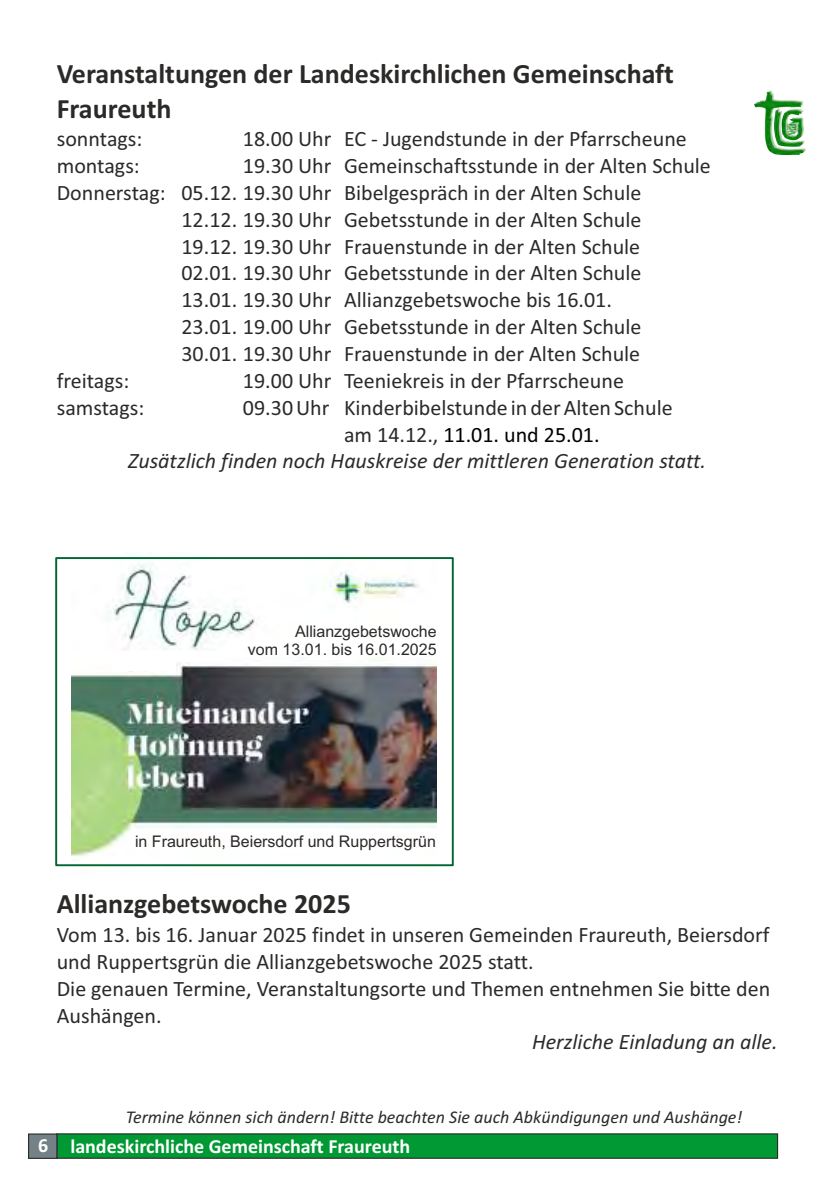
<style>
.page{position:relative;width:840px;height:1191px;background:#fff}
.page>*{position:absolute;margin:0;border:0;box-sizing:border-box;transform-origin:0 0}
.t1{font:700 28px/34.2px "Calibri";color:#2b2a29}
.t2{font:22px/26.8px "Calibri";color:#2b2a29}
.t3{font:italic 22px "Calibri";color:#2b2a29}
.t4{font:22px "Calibri";color:#000}
.t5{font:700 20px "Calibri";color:#fff}
.t6{font:italic 18px "Calibri";color:#2b2a29}
.t7{font:16px/17.8px "Arial";color:#2b2a29;text-align:right}
.s1{color:#2b2a29}
</style>
<div class="page">
<div style="left:56px;top:1133px;width:721px;height:25px;background:#093;border:1px solid #2b2a29"></div>
<div style="left:28px;top:1133px;width:29px;height:25px;background:#748187;border:1px solid #2b2a29"></div>
<img style="left:754px;top:90px;width:51px;height:64px">
<img style="left:71px;top:563px;width:365px;height:304px">
<div style="left:119px;top:651px;width:100px;height:11px;background:#fff"></div>
<div style="left:112px;top:659px;width:63px;height:12px;background:#fff"></div>
<div style="left:55px;top:557px;width:398px;height:309px;border:2px solid #063"></div>
<p class="t1" style="left:57px;top:59px;width:618px">Veranstaltungen der Landeskirchlichen Gemeinschaft<br>Fraureuth</p>
<p class="t2" style="left:57px;top:127px;width:87px">sonntags:</p>
<p class="t2" style="left:243px;top:127px;width:445px">18.00 Uhr EC - Jugendstunde in der Pfarrscheune</p>
<p class="t2" style="left:57px;top:154px;width:85px">montags:</p>
<p class="t2" style="left:243px;top:154px;width:469px">19.30 Uhr Gemeinschaftsstunde in der Alten Schule</p>
<p class="t2" style="left:57px;top:181px;width:586px">Donnerstag: 05.12. 19.30 Uhr Bibelgespräch in der Alten Schule</p>
<p class="t2" style="left:181px;top:208px;width:461px">12.12. 19.30 Uhr Gebetsstunde in der Alten Schule</p>
<p class="t2" style="left:181px;top:235px;width:460px">19.12. 19.30 Uhr Frauenstunde in der Alten Schule</p>
<p class="t2" style="left:181px;top:261px;width:461px">02.01. 19.30 Uhr Gebetsstunde in der Alten Schule</p>
<p class="t2" style="left:181px;top:288px;width:432px">13.01. 19.30 Uhr Allianzgebetswoche bis 16.01.</p>
<p class="t2" style="left:181px;top:315px;width:461px">23.01. 19.00 Uhr Gebetsstunde in der Alten Schule</p>
<p class="t2" style="left:181px;top:342px;width:460px">30.01. 19.30 Uhr Frauenstunde in der Alten Schule</p>
<p class="t2" style="left:57px;top:369px;width:74px">freitags:</p>
<p class="t2" style="left:243px;top:369px;width:382px">19.00 Uhr Teeniekreis in der Pfarrscheune</p>
<p class="t2" style="left:57px;top:396px;width:89px">samstags:</p>
<p class="t2" style="left:243px;top:396px;width:431px">09.30 Uhr Kinderbibelstunde in der Alten Schule</p>
<p class="t4" style="left:344px;top:425px;width:257px"><span class="s1">am 14.12.,</span> 11.01. und 25.01.</p>
<p class="t3" style="left:128px;top:452px;width:579px">Zusätzlich finden noch Hauskreise der mittleren Generation statt.</p>
<p class="t7" style="left:248px;top:624px;width:190px">Allianzgebetswoche<br>vom 13.01. bis 16.01.2025</p>
<p class="t7" style="left:135px;top:833px;width:302px">in Fraureuth, Beiersdorf und Ruppertsgrün</p>
<p class="t1" style="left:57px;top:889px;width:295px">Allianzgebetswoche 2025</p>
<p class="t2" style="left:57px;top:923px;width:714px">Vom 13. bis 16. Januar 2025 findet in unseren Gemeinden Fraureuth, Beiersdorf und Ruppertsgrün die Allianzgebetswoche 2025 statt.<br>Die genauen Termine, Veranstaltungsorte und Themen entnehmen Sie bitte den Aushängen.</p>
<p class="t3" style="left:531px;top:1032px;width:247px">Herzliche Einladung an alle.</p>
<p class="t6" style="left:126px;top:1109px;width:617px">Termine können sich ändern! Bitte beachten Sie auch Abkündigungen und Aushänge!</p>
<p class="t5" style="left:38px;top:1137px;width:373px">6 landeskirchliche Gemeinschaft Fraureuth</p>
</div>
